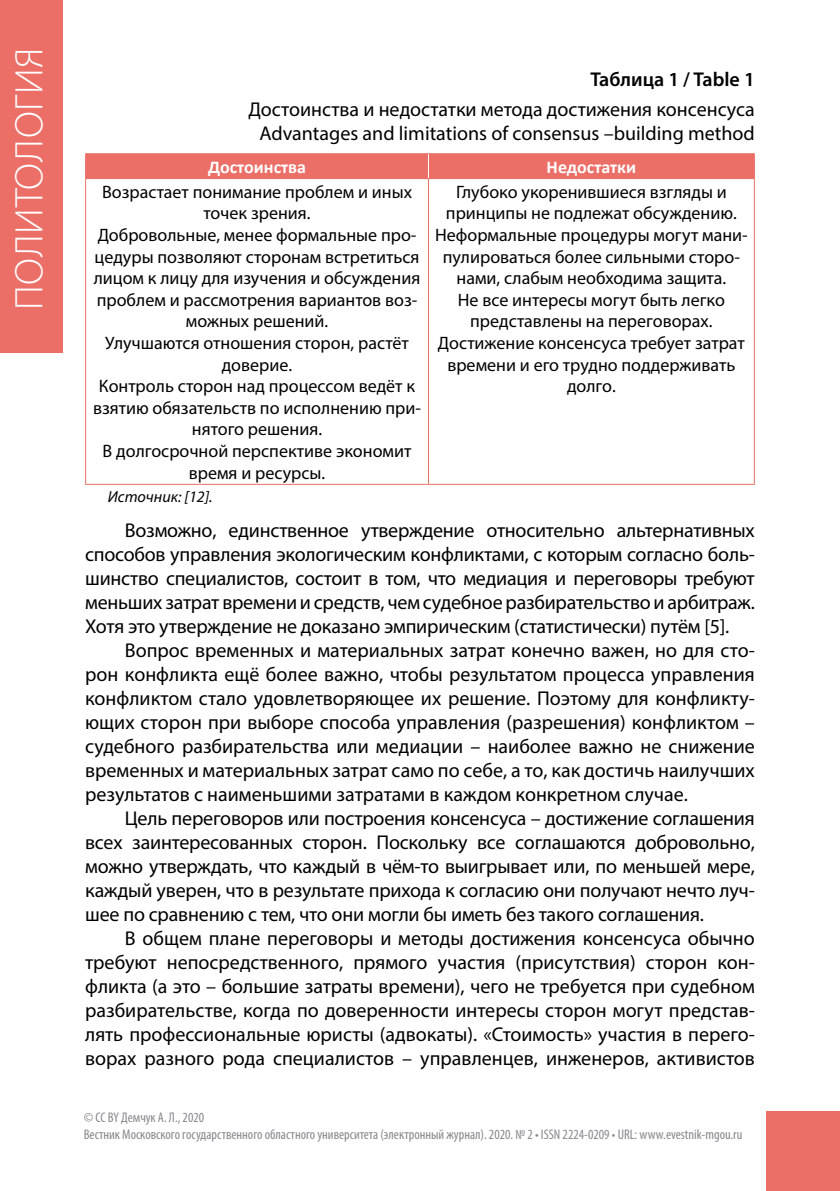
<style>
.page{position:relative;width:840px;height:1191px;background:#fff}
.page>*{position:absolute;margin:0;border:0;box-sizing:border-box;transform-origin:0 0}
.t1{font:300 40px "Myriad Pro";letter-spacing:.02em;color:#fff}
.t2{font:20px/24px "Myriad Pro";color:#000;text-align:justify}
.t3{font:600 20px "Myriad Pro";color:#000}
.t4{font:18px/21.6px "Myriad Pro";color:#000;text-align:center}
.t5{font:700 18px "Calibri";color:#fff}
.t6{font:italic 16px "Myriad Pro";color:#000}
.t7{font:condensed 14px/16.8px "Myriad Pro";color:#87888a}
</style>
<div class="page">
<div style="left:765px;top:1111px;width:74px;height:80px;background:#eb6e67"></div>
<div style="left:0;top:0;width:62px;height:353px;background:#eb6e67"></div>
<hr style="left:85px;top:153px;width:343px;height:1px;background:#eb6e67">
<hr style="left:428px;top:153px;width:326px;height:1px;background:#eb6e67">
<div style="left:85px;top:154px;width:669px;height:24px;background:#eb6e67"></div>
<hr style="left:85px;top:178px;width:343px;height:1px;background:#eb6e67">
<hr style="left:428px;top:178px;width:326px;height:1px;background:#eb6e67">
<hr style="left:85px;top:179px;width:1px;height:305px;background:#eb6e67">
<hr style="left:428px;top:179px;width:1px;height:305px;background:#eb6e67">
<hr style="left:753px;top:179px;width:1px;height:305px;background:#eb6e67">
<hr style="left:85px;top:484px;width:343px;height:1px;background:#eb6e67">
<hr style="left:428px;top:484px;width:326px;height:1px;background:#eb6e67">
<h1 class="t1" style="left:5px;top:310px;width:265px;rotate:-90deg">политология</h1>
<p class="t3" style="left:590px;top:66px;width:166px">Таблица 1 / Table 1</p>
<p class="t2" style="left:248px;top:97px;width:507px;text-align:center">Достоинства и недостатки метода достижения консенсуса<br>Advantages and limitations of consensus –building method</p>
<p class="t5" style="left:208px;top:155px;width:99px">Достоинства</p>
<p class="t5" style="left:546px;top:155px;width:91px">Недостатки</p>
<p class="t4" style="left:93px;top:181px;width:329px">Возрастает понимание проблем и иных точек зрения.<br>Добровольные, менее формальные про&shy;цедуры позволяют сторонам встретиться лицом к лицу для изучения и обсуждения проблем и рассмотрения вариантов воз&shy;можных решений.<br>Улучшаются отношения сторон, растёт доверие.<br>Контроль сторон над процессом ведёт к взятию обязательств по исполнению при&shy;нятого решения.<br>В долгосрочной перспективе экономит время и ресурсы.</p>
<p class="t4" style="left:435px;top:181px;width:314px">Глубоко укоренившиеся взгляды и принципы не подлежат обсуждению.<br>Неформальные процедуры могут мани&shy;пулироваться более сильными сторо&shy;нами, слабым необходима защита.<br>Не все интересы могут быть легко представлены на переговорах.<br>Достижение консенсуса требует затрат времени и его трудно поддерживать долго.</p>
<p class="t6" style="left:108px;top:486px;width:106px">Источник: [12].</p>
<p class="t2" style="left:85px;top:518px;width:671px;text-indent:40px">Возможно, единственное утверждение относительно альтернативных способов управления экологическим конфликтами, с которым согласно боль&shy;шинство специалистов, состоит в том, что медиация и переговоры требуют меньших затрат времени и средств, чем судебное разбирательство и арбитраж.<br>Хотя это утверждение не доказано эмпирическим (статистически) путём [5].</p>
<p class="t2" style="left:85px;top:638px;width:671px;text-indent:40px">Вопрос временных и материальных затрат конечно важен, но для сто&shy;рон конфликта ещё более важно, чтобы результатом процесса управления конфликтом стало удовлетворяющее их решение. Поэтому для конфликту&shy;ющих сторон при выборе способа управления (разрешения) конфликтом – судебного разбирательства или медиации – наиболее важно не снижение временных и материальных затрат само по себе, а то, как достичь наилучших результатов с наименьшими затратами в каждом конкретном случае.</p>
<p class="t2" style="left:85px;top:806px;width:671px;text-indent:40px">Цель переговоров или построения консенсуса – достижение соглашения всех заинтересованных сторон. Поскольку все соглашаются добровольно, можно утверждать, что каждый в чём-то выигрывает или, по меньшей мере, каждый уверен, что в результате прихода к согласию они получают нечто луч&shy;шее по сравнению с тем, что они могли бы иметь без такого соглашения.</p>
<p class="t2" style="left:85px;top:926px;width:671px;text-indent:40px">В общем плане переговоры и методы достижения консенсуса обычно требуют непосредственного, прямого участия (присутствия) сторон кон&shy;фликта (а это – большие затраты времени), чего не требуется при судебном разбирательстве, когда по доверенности интересы сторон могут представ&shy;лять профессиональные юристы (адвокаты). «Стоимость» участия в перего&shy;ворах разного рода специалистов – управленцев, инженеров, активистов</p>
<p class="t7" style="left:84px;top:1109px;width:659px">© CC BY Демчук А. Л., 2020<br>Вестник Московского государственного областного университета (электронный журнал). 2020. № 2 • ISSN 2224-0209 • URL: www.evestnik-mgou.ru</p>
</div>
